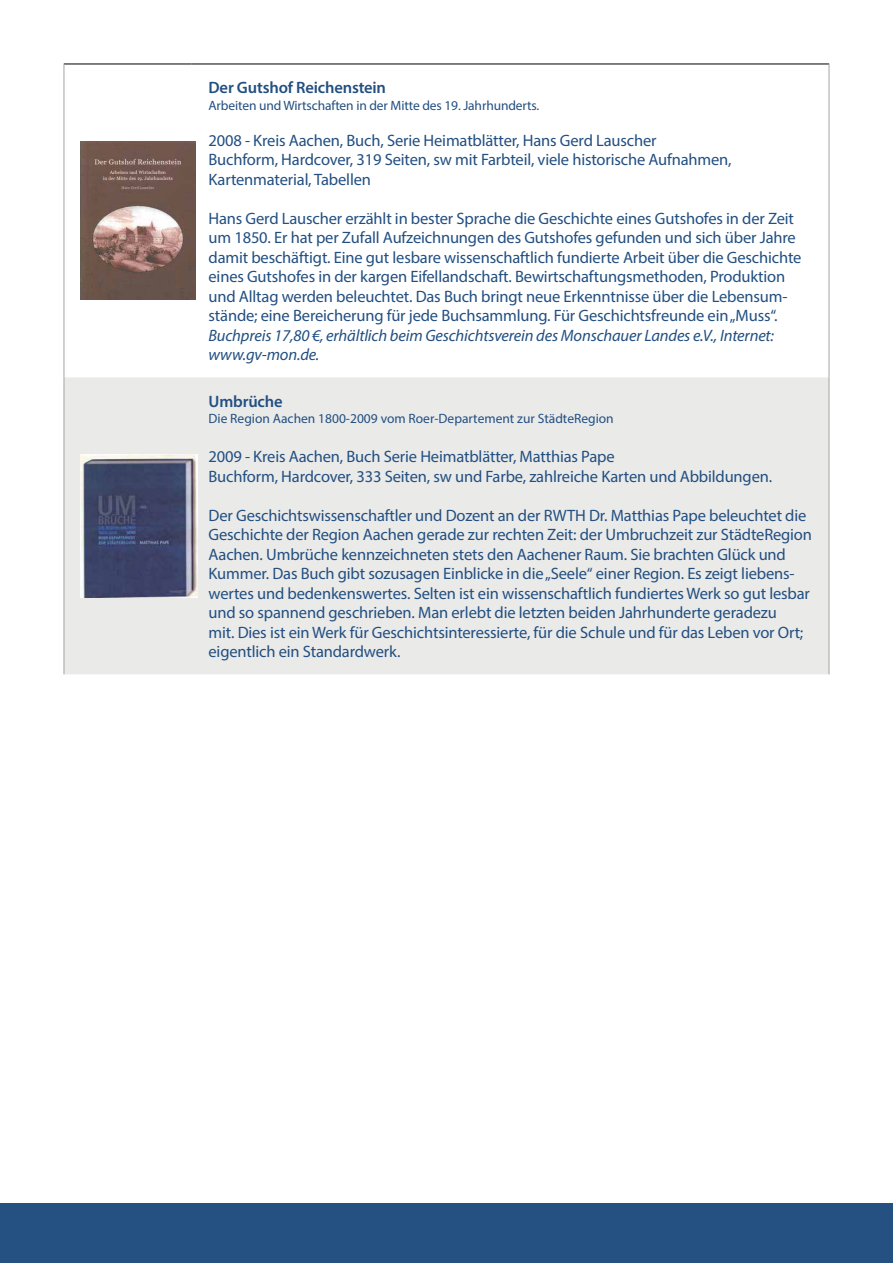
<style>
.page{position:relative;width:893px;height:1263px;background:#fff}
.page>*{position:absolute;margin:0;border:0;box-sizing:border-box;transform-origin:0 0}
.Fließtext{font:16.5px/19.5px "Myriad Pro";letter-spacing:-.01em;color:#224f81}
.Fließtext-2{font:italic 16.5px/19.5px "Myriad Pro";letter-spacing:-.01em;color:#224f81}
.Fließtext-3{font:600 16.5px "Myriad Pro";letter-spacing:-.01em;color:#224f81}
.Fließtext-4{font:13.5px "Myriad Pro";letter-spacing:-.005em;color:#224f81}
</style>
<div class="page">
<div style="left:0;top:1203px;width:893px;height:60px;background:#245082"></div>
<div style="left:65px;top:377px;width:764px;height:297px;background:#eaeae9"></div>
<hr style="left:64px;top:377px;width:1px;height:297px;background:#a4a4a1">
<hr style="left:829px;top:377px;width:1px;height:297px;background:#a4a4a1">
<hr style="left:64px;top:64px;width:128px;height:1px;background:#000">
<hr style="left:192px;top:64px;width:637px;height:1px;background:#000">
<hr style="left:64px;top:64px;width:1px;height:313px;background:#a4a4a1">
<hr style="left:829px;top:64px;width:1px;height:313px;background:#a4a4a1">
<img style="left:81px;top:142px;width:115px;height:158px">
<img style="left:81px;top:454px;width:116px;height:143px">
<p class="Fließtext-3" style="left:209px;top:77px;width:179px">Der Gutshof Reichenstein</p>
<p class="Fließtext-4" style="left:209px;top:97px;width:332px">Arbeiten und Wirtschaften in der Mitte des 19. Jahrhunderts.</p>
<p class="Fließtext" style="left:209px;top:130px;width:449px">2008 - Kreis Aachen, Buch, Serie Heimatblätter, Hans Gerd Lauscher</p>
<p class="Fließtext" style="left:209px;top:150px;width:525px">Buchform, Hardcover, 319 Seiten, sw mit Farbteil, viele historische Aufnahmen,</p>
<p class="Fließtext" style="left:209px;top:169px;width:164px">Kartenmaterial, Tabellen</p>
<p class="Fließtext" style="left:209px;top:208px;width:594px">Hans Gerd Lauscher erzählt in bester Sprache die Geschichte eines Gutshofes in der Zeit um 1850. Er hat per Zufall Aufzeichnungen des Gutshofes gefunden und sich über Jahre damit beschäftigt. Eine gut lesbare wissenschaftlich fundierte Arbeit über die Geschichte eines Gutshofes in der kargen Eifellandschaft. Bewirtschaftungsmethoden, Produktion und Alltag werden beleuchtet. Das Buch bringt neue Erkenntnisse über die Lebensum&shy;stände; eine Bereicherung für jede Buchsammlung. Für Geschichtsfreunde ein „Muss“.</p>
<p class="Fließtext-2" style="left:209px;top:325px;width:567px">Buchpreis 17,80 €, erhältlich beim Geschichtsverein des Monschauer Landes e.V., Internet: www.gv-mon.de.</p>
<p class="Fließtext-3" style="left:209px;top:391px;width:76px">Umbrüche</p>
<p class="Fließtext-4" style="left:209px;top:410px;width:407px">Die Region Aachen 1800-2009 vom Roer-Departement zur StädteRegion</p>
<p class="Fließtext" style="left:209px;top:447px;width:408px">2009 - Kreis Aachen, Buch Serie Heimatblätter, Matthias Pape</p>
<p class="Fließtext" style="left:209px;top:466px;width:565px">Buchform, Hardcover, 333 Seiten, sw und Farbe, zahlreiche Karten und Abbildungen.</p>
<p class="Fließtext" style="left:209px;top:505px;width:605px">Der Geschichtswissenschaftler und Dozent an der RWTH Dr. Matthias Pape beleuchtet die Geschichte der Region Aachen gerade zur rechten Zeit: der Umbruchzeit zur StädteRegion Aachen. Umbrüche kennzeichneten stets den Aachener Raum. Sie brachten Glück und Kummer. Das Buch gibt sozusagen Einblicke in die „Seele“ einer Region. Es zeigt liebens&shy;wertes und bedenkenswertes. Selten ist ein wissenschaftlich fundiertes Werk so gut lesbar und so spannend geschrieben. Man erlebt die letzten beiden Jahrhunderte geradezu<br>mit. Dies ist ein Werk für Geschichtsinteressierte, für die Schule und für das Leben vor Ort; eigentlich ein Standardwerk.</p>
</div>
